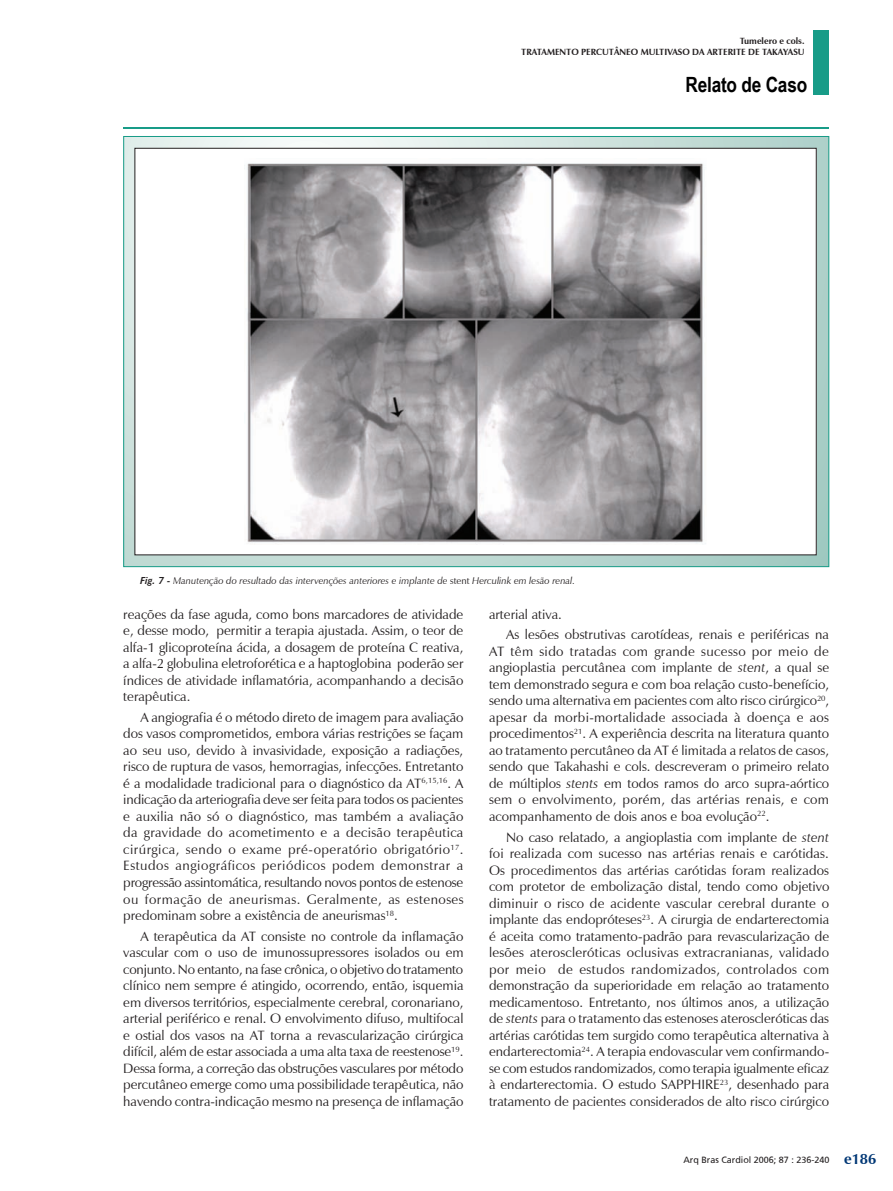
<style>
.page{position:relative;width:893px;height:1191px;background:#fff}
.page>*{position:absolute;margin:0;border:0;box-sizing:border-box;transform-origin:0 0}
.t1{font:700 21px "Arial Narrow";letter-spacing:-.01em;color:#000}
.t2{font:700 15px "Zapf Humanist 601 BT";color:#013775}
.Texto{font:13.5px/16.5px "Zapf Humanist 601 BT";color:#231f20;text-align:justify}
._04_FIGURA_ref{font:italic 9.75px "Zapf Humanist 601 BT";color:#231f20}
.t3{font:700 9px "Zapf Humanist 601 BT";color:#231f20}
.t4{font:9px "Frutiger";color:#231f20}
.s1{font-family:"News Gothic BT";font-weight:700}
.s2{font-weight:700}
.s3{font-style:normal}
.s4{font-style:italic}
</style>
<div class="page">
<hr style="left:123px;top:127px;width:706px;height:1px;background:#189c88">
<div style="left:813px;top:30px;width:16px;height:64px;background:#189c88"></div>
<svg style="left:125px;top:138px;width:702px;height:427px;background:#bed5d0"></svg>
<div style="left:135px;top:148px;width:681px;height:407px;background:#fff"></div>
<img style="left:247px;top:163px;width:459px;height:381px">
<p class="t3" style="left:740px;top:36px;width:66px">TUMELERO E COLS.</p>
<p class="t3" style="left:521px;top:47px;width:285px">TRATAME NTO PE RCUTÂNEO MULTIVASO DA ARTERITE DE TAKAYASU</p>
<h1 class="t1" style="left:685px;top:69px;width:123px">Relato de Caso</h1>
<p class="_04_FIGURA_ref" style="left:140px;top:575px;width:436px"><span class="s1">Fig. 7</span> <span class="s2">-</span> Manutenção do resultado das intervenções anteriores e implante de <span class="s3">stent</span> Herculink em lesão renal.</p>
<p class="Texto" style="left:489px;top:605px;width:74px">arterial ativa.</p>
<p class="Texto" style="left:489px;top:626px;width:342px;text-indent:17px">As lesões obstrutivas carotídeas, renais e periféricas na AT têm sido tratadas com grande sucesso por meio de angioplastia percutânea com implante de <span class="s4">stent</span>, a qual se tem demonstrado segura e com boa relação custo-benefício, sendo uma alternativa em pacientes com alto risco cirúrgico<sup>20</sup>, apesar da morbi-mortalidade associada à doença e aos procedimentos<sup>21</sup>. A experiência descrita na literatura quanto ao tratamento percutâneo da AT é limitada a relatos de casos, sendo que Takahashi e cols. descreveram o primeiro relato de múltiplos <span class="s4">stents</span> em todos ramos do arco supra-aórtico sem o envolvimento, porém, das artérias renais, e com acompanhamento de dois anos e boa evolução<sup>22</sup>.</p>
<p class="Texto" style="left:489px;top:829px;width:342px;text-indent:17px">No caso relatado, a angioplastia com implante de <span class="s4">stent </span>foi realizada com sucesso nas artérias renais e carótidas.<br>Os procedimentos das artérias carótidas foram realizados com protetor de embolização distal, tendo como objetivo diminuir o risco de acidente vascular cerebral durante o implante das endopróteses<sup>23</sup>. A cirurgia de endarterectomia é aceita como tratamento-padrão para revascularização de lesões ateroscleróticas oclusivas extracranianas, validado por meio de estudos randomizados, controlados com demonstração da superioridade em relação ao tratamento medicamentoso. Entretanto, nos últimos anos, a utilização de <span class="s4">stents</span> para o tratamento das estenoses ateroscleróticas das artérias carótidas tem surgido como terapêutica alternativa à endarterectomia<sup>24</sup>. A terapia endovascular vem confirmando&shy;se com estudos randomizados, como terapia igualmente eficaz à endarterectomia. O estudo SAPPHIRE<sup>23</sup>, desenhado para tratamento de pacientes considerados de alto risco cirúrgico</p>
<p class="Texto" style="left:123px;top:605px;width:342px">reações da fase aguda, como bons marcadores de atividade e, desse modo, permitir a terapia ajustada. Assim, o teor de alfa-1 glicoproteína ácida, a dosagem de proteína C reativa, a alfa-2 globulina eletroforética e a haptoglobina poderão ser índices de atividade inflamatória, acompanhando a decisão terapêutica.</p>
<p class="Texto" style="left:123px;top:709px;width:342px;text-indent:17px">A angiografia é o método direto de imagem para avaliação dos vasos comprometidos, embora várias restrições se façam ao seu uso, devido à invasividade, exposição a radiações, risco de ruptura de vasos, hemorragias, infecções. Entretanto é a modalidade tradicional para o diagnóstico da AT<sup>6,15,16</sup>. A indicação da arteriografia deve ser feita para todos os pacientes e auxilia não só o diagnóstico, mas também a avaliação da gravidade do acometimento e a decisão terapêutica cirúrgica, sendo o exame pré-operatório obrigatório<sup>17</sup>.<br>Estudos angiográficos periódicos podem demonstrar a progressão assintomática, resultando novos pontos de estenose ou formação de aneurismas. Geralmente, as estenoses predominam sobre a existência de aneurismas<sup>18</sup>.</p>
<p class="Texto" style="left:123px;top:928px;width:342px;text-indent:17px">A terapêutica da AT consiste no controle da inflamação vascular com o uso de imunossupressores isolados ou em conjunto. No entanto, na fase crônica, o objetivo do tratamento clínico nem sempre é atingido, ocorrendo, então, isquemia em diversos territórios, especialmente cerebral, coronariano, arterial periférico e renal. O envolvimento difuso, multifocal e ostial dos vasos na AT torna a revascularização cirúrgica difícil, além de estar associada a uma alta taxa de reestenose<sup>19</sup>.<br>Dessa forma, a correção das obstruções vasculares por método percutâneo emerge como uma possibilidade terapêutica, não havendo contra-indicação mesmo na presença de inflamação</p>
<p class="t4" style="left:683px;top:1154px;width:148px">Arq Bras Cardiol 2006; 87 : 236-240</p>
<p class="t2" style="left:844px;top:1149px;width:34px">E186</p>
</div>
